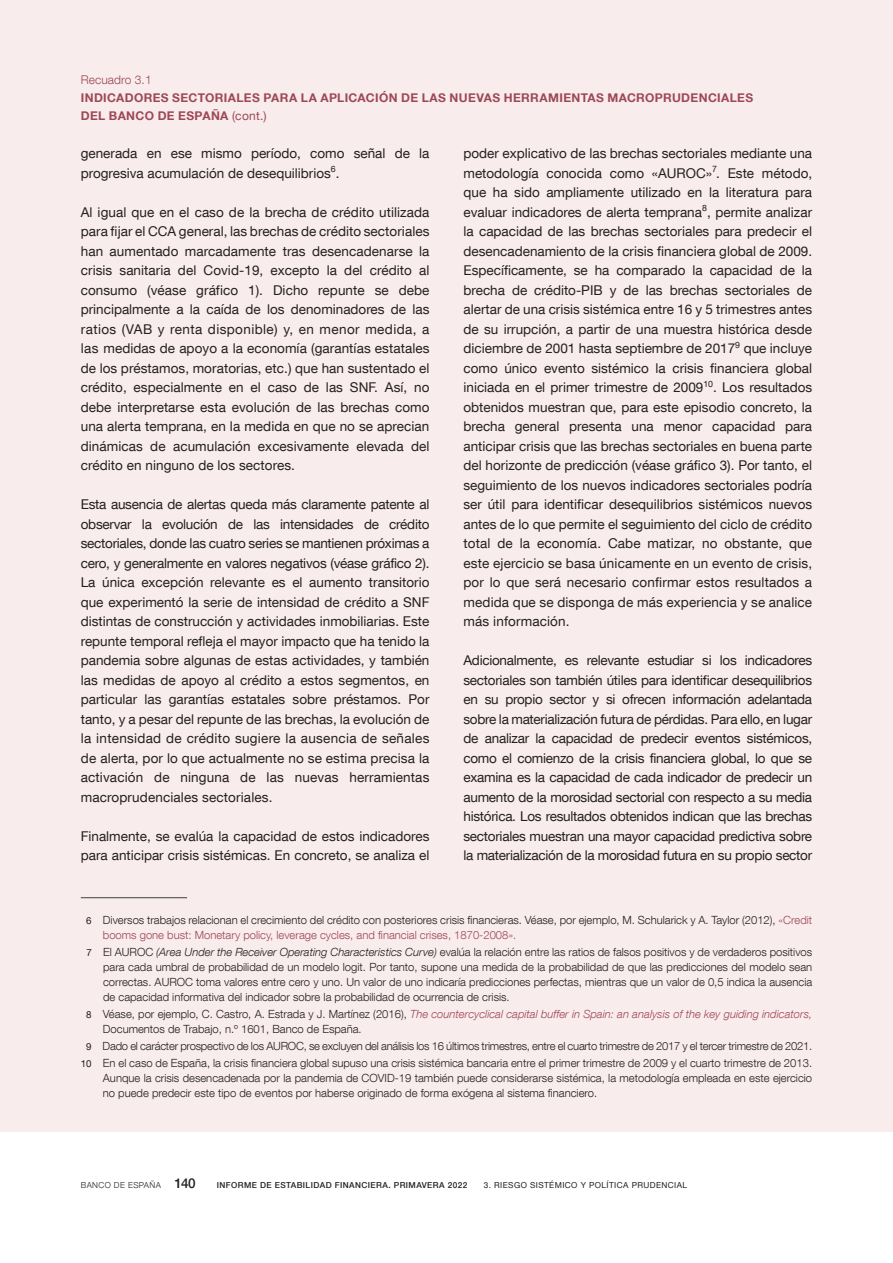
<style>
.page{position:relative;width:893px;height:1263px;background:#fff}
.page>*{position:absolute;margin:0;border:0;box-sizing:border-box;transform-origin:0 0}
.Recuadro_texto{font:13.5px/19.5px "Bd E Neue Helvetica";color:#231f20;text-align:justify}
.Recuadro_título{font:700 12px/18px "Bd E Neue Helvetica";letter-spacing:.03em;color:#9d4855}
.Recuadro_número{font:300 12px "Bd E Neue Helvetica";letter-spacing:.005em;color:#9d4855}
.Recuadro_citas_sin_f{font:300 11.25px/15px "Bd E Neue Helvetica";letter-spacing:-.02em;color:#231f20;text-align:justify}
.Recuadro_citas_1{font:300 11.25px/15px "Bd E Neue Helvetica";color:#231f20}
.Recuadro_citas_sin_f-2{font:300 11.25px/15px "Bd E Neue Helvetica";color:#231f20}
.t1{font:500 8.25px "Bd E Neue Helvetica";letter-spacing:.05em;color:#231f20}
.t2{font:8.25px "Bd E Neue Helvetica";letter-spacing:.05em;color:#231f20}
.t3{font:300 8.25px "Bd E Neue Helvetica";letter-spacing:.05em;color:#231f20}
.s1{font-weight:400}
.s2{font-weight:400;font-size:9.75px}
.s3{color:#9d4855}
.s4{font-style:italic}
.s5{font-style:italic;color:#9d4855}
.s6{font-weight:500;font-size:13.5px}
</style>
<div class="page">
<div style="left:0;top:0;width:893px;height:1131px;background:#f9eced"></div>
<hr style="left:81px;top:897px;width:106px;height:1px;background:#3e3e3f">
<p class="Recuadro_número" style="left:135px;top:72px;width:18px">? ?</p>
<p class="Recuadro_título" style="left:81px;top:88px;width:121px">TÍTULO RECUADRO</p>
<p class="Recuadro_número" style="left:81px;top:72px;width:72px">Recuadro 3.1</p>
<h4 class="Recuadro_título" style="left:81px;top:88px;width:674px">INDICADORES SECTORIALES PARA LA APLICACIÓN DE LAS NUEVAS HERRAMIENTAS MACROPRUDENCIALES<br>DEL BANCO DE ESPAÑA <span class="s1">(cont.)</span></h4>
<p class="Recuadro_texto" style="left:81px;top:143px;width:350px">generada en ese mismo período, como señal de la progresiva acumulación de desequilibrios<sup>6</sup>.</p>
<p class="Recuadro_texto" style="left:81px;top:202px;width:350px">Al igual que en el caso de la brecha de crédito utilizada para fijar el CCA general, las brechas de crédito sectoriales han aumentado marcadamente tras desencadenarse la crisis sanitaria del Covid-19, excepto la del crédito al consumo (véase gráfico 1). Dicho repunte se debe principalmente a la caída de los denominadores de las ratios (VAB y renta disponible) y, en menor medida, a las medidas de apoyo a la economía (garantías estatales de los préstamos, moratorias, etc.) que han sustentado el crédito, especialmente en el caso de las SNF. Así, no debe interpretarse esta evolución de las brechas como una alerta temprana, en la medida en que no se aprecian dinámicas de acumulación excesivamente elevada del crédito en ninguno de los sectores.</p>
<p class="Recuadro_texto" style="left:81px;top:494px;width:350px">Esta ausencia de alertas queda más claramente patente al observar la evolución de las intensidades de crédito sectoriales, donde las cuatro series se mantienen próximas a cero, y generalmente en valores negativos (véase gráfico 2).<br>La única excepción relevante es el aumento transitorio que experimentó la serie de intensidad de crédito a SNF distintas de construcción y actividades inmobiliarias. Este repunte temporal refleja el mayor impacto que ha tenido la pandemia sobre algunas de estas actividades, y también las medidas de apoyo al crédito a estos segmentos, en particular las garantías estatales sobre préstamos. Por tanto, y a pesar del repunte de las brechas, la evolución de la intensidad de crédito sugiere la ausencia de señales de alerta, por lo que actualmente no se estima precisa la activación de ninguna de las nuevas herramientas macroprudenciales sectoriales.</p>
<p class="Recuadro_texto" style="left:81px;top:826px;width:350px">Finalmente, se evalúa la capacidad de estos indicadores para anticipar crisis sistémicas. En concreto, se analiza el</p>
<p class="Recuadro_texto" style="left:463px;top:143px;width:350px">poder explicativo de las brechas sectoriales mediante una metodología conocida como «AUROC»<sup>7</sup>. Este método, que ha sido ampliamente utilizado en la literatura para evaluar indicadores de alerta temprana<sup>8</sup>, permite analizar la capacidad de las brechas sectoriales para predecir el desencadenamiento de la crisis financiera global de 2009.<br>Específicamente, se ha comparado la capacidad de la brecha de crédito-PIB y de las brechas sectoriales de alertar de una crisis sistémica entre 16 y 5 trimestres antes de su irrupción, a partir de una muestra histórica desde diciembre de 2001 hasta septiembre de 2017<sup>9</sup> que incluye como único evento sistémico la crisis financiera global iniciada en el primer trimestre de 2009<sup>10</sup>. Los resultados obtenidos muestran que, para este episodio concreto, la brecha general presenta una menor capacidad para anticipar crisis que las brechas sectoriales en buena parte del horizonte de predicción (véase gráfico 3). Por tanto, el seguimiento de los nuevos indicadores sectoriales podría ser útil para identificar desequilibrios sistémicos nuevos antes de lo que permite el seguimiento del ciclo de crédito total de la economía. Cabe matizar, no obstante, que este ejercicio se basa únicamente en un evento de crisis, por lo que será necesario confirmar estos resultados a medida que se disponga de más experiencia y se analice más información.</p>
<p class="Recuadro_texto" style="left:463px;top:650px;width:350px">Adicionalmente, es relevante estudiar si los indicadores sectoriales son también útiles para identificar desequilibrios en su propio sector y si ofrecen información adelantada sobre la materialización futura de pérdidas. Para ello, en lugar de analizar la capacidad de predecir eventos sistémicos, como el comienzo de la crisis financiera global, lo que se examina es la capacidad de cada indicador de predecir un aumento de la morosidad sectorial con respecto a su media histórica. Los resultados obtenidos indican que las brechas sectoriales muestran una mayor capacidad predictiva sobre la materialización de la morosidad futura en su propio sector</p>
<p class="Recuadro_citas_1" style="left:103px;top:912px;width:711px;text-indent:-17px"><span class="s2">6</span> Diversos trabajos relacionan el crecimiento del crédito con posteriores crisis financieras. Véase, por ejemplo, M. Schularick y A. Taylor (2012), <span class="s3">«Credit booms gone bust: Monetary policy, leverage cycles, and financial crises, 1870-2008».</span></p>
<p class="Recuadro_citas_sin_f" style="left:103px;top:944px;width:711px;text-indent:-17px"><span class="s2">7</span> El AUROC <span class="s4">(Area Under the Receiver Operating Characteristics Curve)</span> evalúa la relación entre las ratios de falsos positivos y de verdaderos positivos para cada umbral de probabilidad de un modelo logit. Por tanto, supone una medida de la probabilidad de que las predicciones del modelo sean correctas. AUROC toma valores entre cero y uno. Un valor de uno indicaría predicciones perfectas, mientras que un valor de 0,5 indica la ausencia de capacidad informativa del indicador sobre la probabilidad de ocurrencia de crisis.</p>
<p class="Recuadro_citas_sin_f-2" style="left:103px;top:1006px;width:711px;text-indent:-17px"><span class="s2">8</span> Véase, por ejemplo, C. Castro, A. Estrada y J. Martínez (2016), <span class="s5">The countercyclical capital buffer in Spain: an analysis of the key guiding indicators,<br></span>Documentos de Trabajo, n.º 1601, Banco de España.</p>
<p class="Recuadro_citas_sin_f" style="left:86px;top:1038px;width:727px"><span class="s2">9</span> Dado el carácter prospectivo de los AUROC, se excluyen del análisis los 16 últimos trimestres, entre el cuarto trimestre de 2017 y el tercer trimestre de 2021.</p>
<p class="Recuadro_citas_sin_f" style="left:103px;top:1055px;width:711px;text-indent:-22px"><span class="s2">10</span> En el caso de España, la crisis financiera global supuso una crisis sistémica bancaria entre el primer trimestre de 2009 y el cuarto trimestre de 2013.<br>Aunque la crisis desencadenada por la pandemia de COVID-19 también puede considerarse sistémica, la metodología empleada en este ejercicio no puede predecir este tipo de eventos por haberse originado de forma exógena al sistema financiero.</p>
<p class="t3" style="left:81px;top:1180px;width:116px">BANCO DE ESPAÑA <span class="s6">140</span></p>
<p class="t1" style="left:217px;top:1180px;width:252px">INFORME DE ESTABILIDAD FINANCIERA. PRIMAVERA 2022</p>
<p class="t2" style="left:484px;top:1180px;width:205px">3. RIESGO SISTÉMICO Y POLÍTICA PRUDENCIAL</p>
</div>
